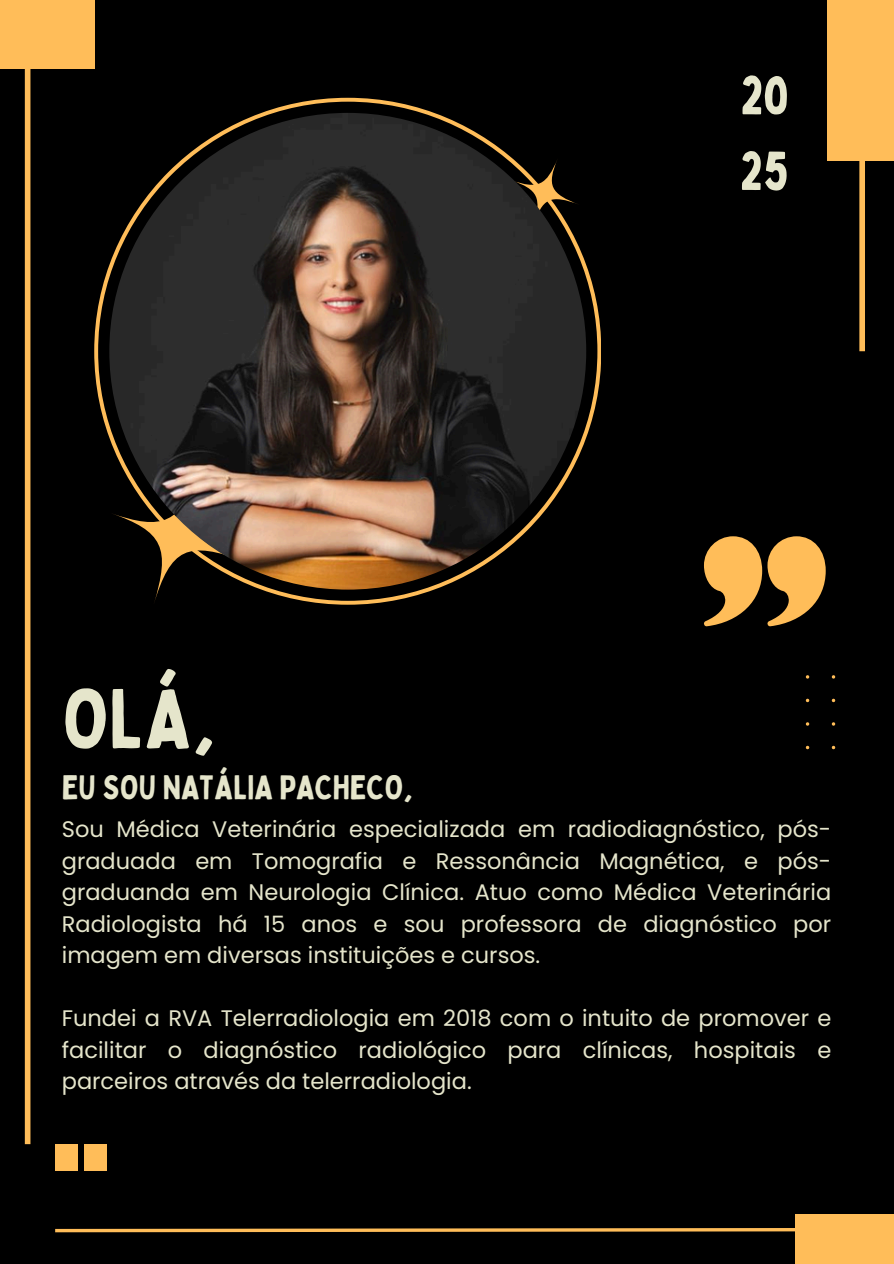
<style>
.page{position:relative;width:894px;height:1264px;background:#fff}
.page>*{position:absolute;margin:0;border:0;box-sizing:border-box;transform-origin:0 0}
.t1{font:82.8px "Bobby Jones";color:#e5e5cb}
.t2{font:54.15px/75.6px "Bobby Jones";color:#e5e5cb}
.t3{font:33.45px "Bobby Jones";color:#e5e5cb}
.t4{font:22.5px/31.5px "Poppins";color:#e5e5cb;text-align:justify}
</style>
<div class="page">
<div style="left:0;top:0;width:893px;height:1263px;background:#000"></div>
<svg style="left:94px;top:98px;width:506px;height:506px"></svg>
<svg style="left:110px;top:470px;width:135px;height:134px"></svg>
<svg style="left:511px;top:158px;width:68px;height:69px"></svg>
<svg style="left:143px;top:147px;width:409px;height:408px"></svg>
<img style="left:109px;top:113px;width:477px;height:476px;border-radius:50%">
<svg style="left:704px;top:536px;width:121px;height:90px"></svg>
<div style="left:826px;top:0;width:67px;height:161px;background:#ffbd59"></div>
<div style="left:859px;top:62px;width:5px;height:289px;background:#ffbd59"></div>
<div style="left:25px;top:19px;width:5px;height:1125px;background:#ffbd59"></div>
<div style="left:0;top:0;width:94px;height:68px;background:#ffbd59"></div>
<svg style="left:55px;top:1228px;width:739px;height:5px;background:#ac7f3c"></svg>
<div style="left:794px;top:1214px;width:99px;height:49px;background:#ffbd59"></div>
<div style="left:55px;top:1144px;width:23px;height:26px;background:#ffbd59"></div>
<div style="left:84px;top:1144px;width:23px;height:26px;background:#ffbd59"></div>
<svg style="left:805px;top:698px;width:4px;height:4px"></svg>
<h2 class="t1" style="left:62px;top:666px;width:155px">OLÁ,</h2>
<p class="t3" style="left:62px;top:766px;width:352px">EU SOU NATÁLIA PACHECO,</p>
<p class="t2" style="left:739px;top:56px;width:50px">20<br>25</p>
<p class="t4" style="left:62px;top:813px;width:770px">Sou Médica Veterinária especializada em radiodiagnóstico, pós&shy;graduada em Tomografia e Ressonância Magnética, e pós&shy;graduanda em Neurologia Clínica. Atuo como Médica Veterinária Radiologista há 15 anos e sou professora de diagnóstico por imagem em diversas instituições e cursos.</p>
<p class="t4" style="left:62px;top:1002px;width:770px">Fundei a RVA Telerradiologia em 2018 com o intuito de promover e facilitar o diagnóstico radiológico para clínicas, hospitais e parceiros através da telerradiologia.</p>
</div>
